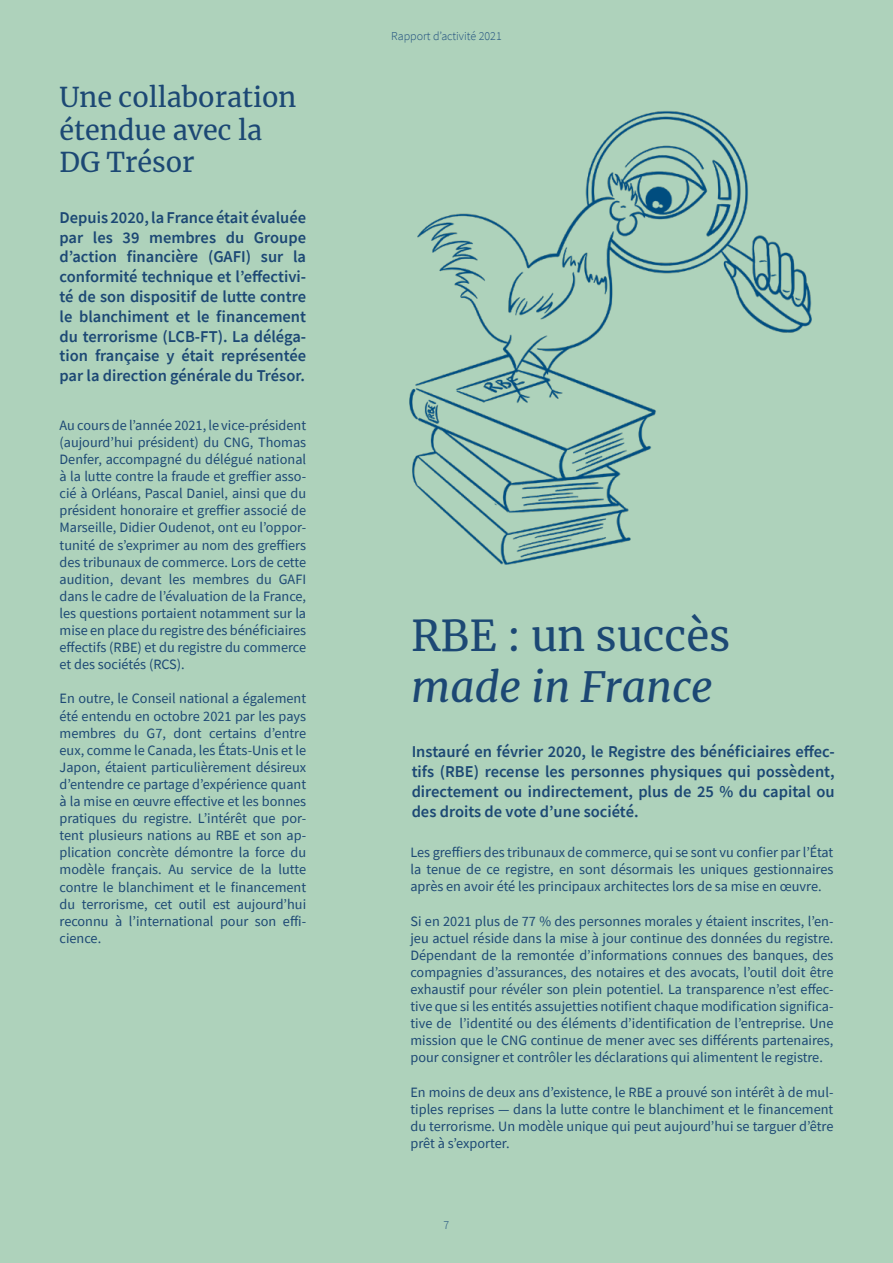
<style>
.page{position:relative;width:893px;height:1263px;background:#aed2bb}
.page>*{position:absolute;margin:0;border:0;box-sizing:border-box;transform-origin:0 0}
.t1{font:42px "Merriweather";color:#1c4874}
.t2{font:italic 42px "Merriweather";color:#1c4874}
.t3{font:27px/32.4px "Merriweather";color:#1c4874}
.t4{font:600 16.5px/19.8px "Source Sans Pro";color:#1c4874;text-align:justify}
.t5{font:14.25px/17.1px "Source Sans Pro";color:#1c4874;text-align:justify}
.t6{font:300 12px "Source Sans Pro";color:#1e4e7d}
</style>
<div class="page">
<hr style="left:0;top:0;width:1px;height:1263px;background:#41c0f0">
<img style="left:409px;top:111px;width:403px;height:454px">
<h2 class="t3" style="left:60px;top:81px;width:239px">Une collaboration étendue avec la<br>DG Trésor</h2>
<p class="t4" style="left:60px;top:207px;width:248px">Depuis 2020, la France était évaluée par les 39 membres du Groupe d’action financière (GAFI) sur la conformité technique et l’effectivi&shy;té de son dispositif de lutte contre le blanchiment et le financement du terrorisme (LCB-FT). La déléga&shy;tion française y était représentée par la direction générale du Trésor.</p>
<p class="t5" style="left:60px;top:416px;width:248px">Au cours de l’année 2021, le vice-président (aujourd’hui président) du CNG, Thomas Denfer, accompagné du délégué national à la lutte contre la fraude et greffier asso&shy;cié à Orléans, Pascal Daniel, ainsi que du président honoraire et greffier associé de Marseille, Didier Oudenot, ont eu l’oppor&shy;tunité de s’exprimer au nom des greffiers des tribunaux de commerce. Lors de cette audition, devant les membres du GAFI dans le cadre de l’évaluation de la France, les questions portaient notamment sur la mise en place du registre des bénéficiaires effectifs (RBE) et du registre du commerce et des sociétés (RCS).</p>
<p class="t5" style="left:60px;top:690px;width:248px">En outre, le Conseil national a également été entendu en octobre 2021 par les pays membres du G7, dont certains d’entre eux, comme le Canada, les États-Unis et le Japon, étaient particulièrement désireux d’entendre ce partage d’expérience quant à la mise en œuvre effective et les bonnes pratiques du registre. L’intérêt que por&shy;tent plusieurs nations au RBE et son ap&shy;plication concrète démontre la force du modèle français. Au service de la lutte contre le blanchiment et le financement du terrorisme, cet outil est aujourd’hui reconnu à l’international pour son effi&shy;cience.</p>
<p class="t6" style="left:391px;top:28px;width:112px">Rapport d’activité 2021</p>
<h1 class="t1" style="left:411px;top:607px;width:321px">RBE : un succès</h1>
<h1 class="t2" style="left:411px;top:658px;width:303px">made in France</h1>
<p class="t4" style="left:412px;top:742px;width:424px">Instauré en février 2020, le Registre des bénéficiaires effec&shy;tifs (RBE) recense les personnes physiques qui possèdent, directement ou indirectement, plus de 25 % du capital ou des droits de vote d’une société.</p>
<p class="t5" style="left:410px;top:844px;width:424px">Les greffiers des tribunaux de commerce, qui se sont vu confier par l’État la tenue de ce registre, en sont désormais les uniques gestionnaires après en avoir été les principaux architectes lors de sa mise en œuvre.</p>
<p class="t5" style="left:410px;top:912px;width:424px">Si en 2021 plus de 77 % des personnes morales y étaient inscrites, l’en&shy;jeu actuel réside dans la mise à jour continue des données du registre.<br>Dépendant de la remontée d’informations connues des banques, des compagnies d’assurances, des notaires et des avocats, l’outil doit être exhaustif pour révéler son plein potentiel. La transparence n’est effec&shy;tive que si les entités assujetties notifient chaque modification significa&shy;tive de l’identité ou des éléments d’identification de l’entreprise. Une mission que le CNG continue de mener avec ses différents partenaires, pour consigner et contrôler les déclarations qui alimentent le registre.</p>
<p class="t5" style="left:410px;top:1083px;width:424px">En moins de deux ans d’existence, le RBE a prouvé son intérêt à de mul&shy;tiples reprises — dans la lutte contre le blanchiment et le financement du terrorisme. Un modèle unique qui peut aujourd’hui se targuer d’être prêt à s’exporter.</p>
<p class="t6" style="left:444px;top:1218px;width:7px">7</p>
</div>
